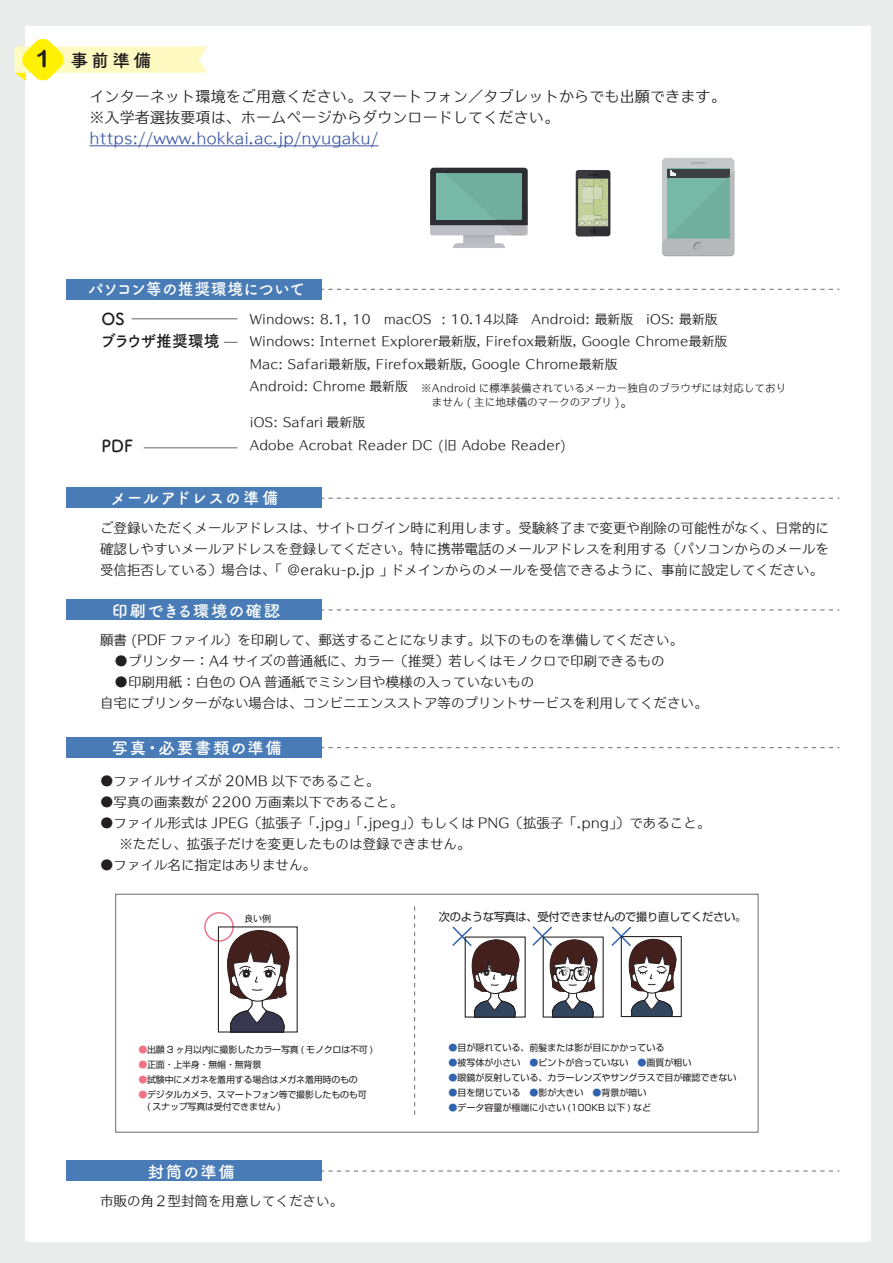
<style>
.page{position:relative;width:893px;height:1263px;background:#e8ecea}
.page>*{position:absolute;margin:0;border:0;box-sizing:border-box;transform-origin:0 0}
.t1{font:24px "Arial Rounded MT Bold";color:#231f20}
.t2{font:700 18px "Tsuku A Rd Gothic";color:#231f20}
.t3{font:700 16.5px "Tsuku A Rd Gothic";letter-spacing:.05em;color:#fff}
.t4{font:700 16.5px "Tsuku A Rd Gothic";letter-spacing:-.01em;color:#fff;scale:.96 1}
.t5{font:700 16.5px/21px "Tsuku A Rd Gothic";color:#231f20;scale:.96 1}
.t6{font:700 16.5px "Tsuku A Rd Gothic";letter-spacing:.07em;color:#fff;scale:.96 1}
.t7{font:700 16.5px "Tsuku A Rd Gothic";letter-spacing:.1em;color:#fff}
.t8{font:15px/21px "UD Typos 58 Std";letter-spacing:.01em;color:#231f20}
.t9{font:15px "UD Typos 58 Std";letter-spacing:.01em;color:#3956a5}
.t10{font:13.5px/21px "UD Typos 58 Std";color:#231f20}
.t11{font:12.75px/22.5px "UD Typos 58 Std";letter-spacing:.01em;color:#231f20}
.t12{font:11.25px "Shin Go Pro";letter-spacing:-.025em;color:#231f20}
.t13{font:10.5px/14.7px "UD Typos 58 Std";letter-spacing:.01em;color:#231f20}
.t14{font:9px "Shin Go Pro";color:#231f20}
.t15{font:9px/12px "Shin Go Pro";letter-spacing:-.025em;color:#231f20}
.t16{font:9px "Gothic MB101 Pro";color:#231f20}
.s1{font-size:12.75px}
.s2{color:#f27388}
.s3{color:#3263af}
</style>
<div class="page">
<div style="left:26px;top:26px;width:845px;height:1216px;background:#fff"></div>
<hr style="left:89px;top:145px;width:290px;height:1px;background:#3956a5">
<svg style="left:224px;top:342px;width:14px;height:1px"></svg>
<hr style="left:144px;top:447px;width:94px;height:1px;background:#6c6d70">
<hr style="left:132px;top:318px;width:106px;height:1px;background:#6c6d70">
<svg style="left:322px;top:289px;width:517px;height:1px"></svg>
<svg style="left:322px;top:498px;width:517px;height:1px"></svg>
<svg style="left:322px;top:610px;width:517px;height:1px"></svg>
<svg style="left:322px;top:747px;width:517px;height:1px"></svg>
<svg style="left:322px;top:1171px;width:517px;height:1px"></svg>
<div style="left:67px;top:279px;width:255px;height:20px;background:#497cb6"></div>
<div style="left:67px;top:488px;width:255px;height:20px;background:#497cb6"></div>
<div style="left:67px;top:600px;width:255px;height:20px;background:#497cb6"></div>
<div style="left:67px;top:737px;width:255px;height:21px;background:#497cb6"></div>
<div style="left:67px;top:1161px;width:255px;height:20px;background:#497cb6"></div>
<svg style="left:414px;top:906px;width:1px;height:209px"></svg>
<div style="left:204px;top:912px;width:30px;height:30px;border:2px solid #f27388;border-radius:50%"></div>
<svg style="left:224px;top:929px;width:66px;height:101px"></svg>
<div style="left:218px;top:926px;width:80px;height:106px;border:1px solid #231f20"></div>
<svg style="left:452px;top:926px;width:68px;height:91px"></svg>
<svg style="left:532px;top:926px;width:72px;height:91px"></svg>
<svg style="left:611px;top:926px;width:66px;height:90px"></svg>
<div style="left:621px;top:936px;width:61px;height:81px;border:1px solid #231f20"></div>
<div style="left:115px;top:894px;width:643px;height:238px;border:1px solid #6c6d70"></div>
<svg style="left:576px;top:170px;width:34px;height:66px;background:#90967a"></svg>
<svg style="left:662px;top:157px;width:72px;height:99px;background:#8cafa5"></svg>
<svg style="left:430px;top:168px;width:98px;height:80px;background:#80a19a"></svg>
<svg style="left:15px;top:38px;width:192px;height:43px"></svg>
<h1 class="t1" style="left:36px;top:45px;width:16px">1</h1>
<h2 class="t2" style="left:70px;top:46px;width:83px">事前準備</h2>
<p class="t8" style="left:89px;top:86px;width:638px">インターネット環境をご用意ください。スマートフォン／タブレットからでも出願できます。※入学者選抜要項は、ホームページからダウンロードしてください。</p>
<p class="t9" style="left:89px;top:126px;width:290px">https://www.hokkai.ac.jp/nyugaku/</p>
<p class="t4" style="left:88px;top:276px;width:228px">パソコン等の推奨環境について</p>
<p class="t5" style="left:100px;top:308px;width:126px">OS<br>ブラウザ推奨環境</p>
<p class="t5" style="left:101px;top:434px;width:34px">PDF</p>
<p class="t11" style="left:250px;top:307px;width:479px">Windows: 8.1, 10　macOS : 10.14以降　Android: 最新版　iOS: 最新版Windows: Internet Explorer最新版, Firefox最新版, Google Chrome最新版Mac: Safari最新版, Firefox最新版, Google Chrome最新版<br>Android: Chrome 最新版</p>
<p class="t11" style="left:250px;top:411px;width:318px">iOS: Safari 最新版<br>Adobe Acrobat Reader DC (旧 Adobe Reader)</p>
<p class="t13" style="left:421px;top:380px;width:367px">※Android に標準装備されているメーカー独自のブラウザには対応しており　ません ( 主に地球儀のマークのアプリ )<span class="s1">。</span></p>
<p class="t6" style="left:111px;top:485px;width:176px">メールアドレスの準備</p>
<p class="t10" style="left:100px;top:516px;width:730px;text-align:justify">ご登録いただくメールアドレスは、サイトログイン時に利用します。受験終了まで変更や削除の可能性がなく、日常的に確認しやすいメールアドレスを登録してください。特に携帯電話のメールアドレスを利用する（パソコンからのメールを受信拒否している）場合は、「 @eraku-p.jp 」ドメインからのメールを受信できるように、事前に設定してください。</p>
<p class="t3" style="left:112px;top:598px;width:170px">印刷できる環境の確認</p>
<p class="t10" style="left:100px;top:628px;width:584px">願書 (PDF ファイル）を印刷して、郵送することになります。以下のものを準備してください。</p>
<p class="t10" style="left:115px;top:649px;width:551px">●プリンター：A4 サイズの普通紙に、カラー（推奨）若しくはモノクロで印刷できるもの</p>
<p class="t10" style="left:100px;top:670px;width:609px;text-indent:15px">●印刷用紙：白色の OA 普通紙でミシン目や模様の入っていないもの<br>自宅にプリンターがない場合は、コンビニエンスストア等のプリントサービスを利用してください。</p>
<p class="t7" style="left:112px;top:735px;width:172px">写真・必要書類の準備</p>
<p class="t10" style="left:100px;top:770px;width:281px">●ファイルサイズが 20MB 以下であること。</p>
<p class="t10" style="left:100px;top:791px;width:305px">●写真の画素数が 2200 万画素以下であること。</p>
<p class="t10" style="left:119px;top:812px;width:592px;text-indent:-19px">●ファイル形式は JPEG（拡張子「.jpg」「.jpeg」）もしくは PNG（拡張子「.png」）であること。※ただし、拡張子だけを変更したものは登録できません。</p>
<p class="t10" style="left:100px;top:854px;width:217px">●ファイル名に指定はありません。</p>
<p class="t16" style="left:244px;top:911px;width:28px">良い例</p>
<p class="t15" style="left:138px;top:1042px;width:236px"><span class="s2">●</span>出願 3 ヶ月以内に撮影したカラー写真 ( モノクロは不可 )</p>
<p class="t15" style="left:138px;top:1057px;width:125px"><span class="s2">●</span>正面・上半身・無帽・無背景</p>
<p class="t15" style="left:138px;top:1072px;width:221px"><span class="s2">●</span>試験中にメガネを着用する場合はメガネ着用時のもの</p>
<p class="t15" style="left:138px;top:1087px;width:230px"><span class="s2">●</span>デジタルカメラ、スマートフォン等で撮影したものも可　( スナップ写真は受付できません )</p>
<p class="t3" style="left:148px;top:1158px;width:89px">封筒の準備</p>
<p class="t10" style="left:100px;top:1189px;width:244px">市販の角２型封筒を用意してください。</p>
<p class="t12" style="left:439px;top:907px;width:309px">次のような写真は、受付できませんので撮り直してください。</p>
<p class="t14" style="left:448px;top:1040px;width:217px"><span class="s3">●</span>目が隠れている、前髪または影が目にかかっている</p>
<p class="t14" style="left:448px;top:1055px;width:253px"><span class="s3">●</span>被写体が小さい　<span class="s3">●</span>ピントが合っていない　<span class="s3">●</span>画質が粗い　</p>
<p class="t14" style="left:448px;top:1070px;width:289px"><span class="s3">●</span>眼鏡が反射している、カラーレンズやサングラスで目が確認できない</p>
<p class="t14" style="left:448px;top:1085px;width:208px"><span class="s3">●</span>目を閉じている　<span class="s3">●</span>影が大きい　<span class="s3">●</span>背景が暗い　</p>
<p class="t14" style="left:448px;top:1100px;width:204px"><span class="s3">●</span>データ容量が極端に小さい (100KB 以下 ) など</p>
</div>
